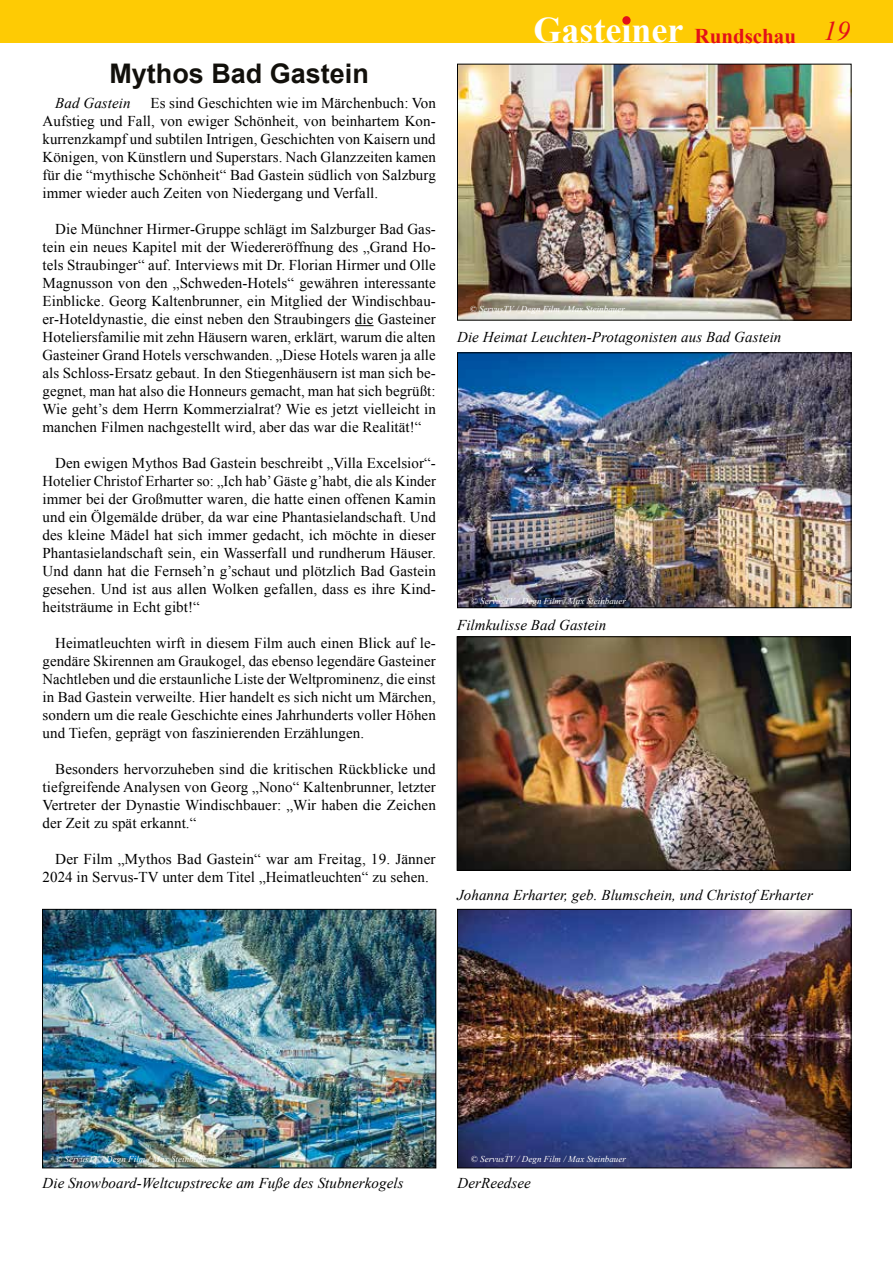
<style>
.page{position:relative;width:893px;height:1263px;background:#fff}
.page>*{position:absolute;margin:0;border:0;box-sizing:border-box;transform-origin:0 0}
.t1{font:700 36px "Times New Roman";color:#fff}
.t2{font:700 27px "Arial";color:#12100b}
.t3{font:15px/18px "Times New Roman";letter-spacing:.005em;color:#000;text-align:justify}
.t4{font:italic 15px "Times New Roman";letter-spacing:.005em;color:#000}
.t5{font:italic 9px "Times New Roman";letter-spacing:.005em;color:#fff}
.s1{font-size:21px;color:#e31019}
.s2{font-weight:400;font-style:italic;font-size:27px;color:#e31019}
</style>
<div class="page">
<div style="left:0;top:0;width:893px;height:43px;background:#fecb04"></div>
<div style="left:622px;top:16px;width:9px;height:9px;background:#e31019;border-radius:50%"></div>
<img style="left:459px;top:66px;width:390px;height:252px">
<img style="left:459px;top:354px;width:390px;height:252px">
<div style="left:457px;top:352px;width:394px;height:256px;border:1px solid #000"></div>
<img style="left:459px;top:911px;width:390px;height:255px">
<div style="left:457px;top:909px;width:394px;height:259px;border:1px solid #000"></div>
<svg style="left:355px;top:325px;width:18px;height:1px"></svg>
<img style="left:44px;top:911px;width:390px;height:255px">
<div style="left:42px;top:909px;width:394px;height:259px;border:1px solid #000"></div>
<img style="left:459px;top:638px;width:390px;height:231px">
<div style="left:457px;top:636px;width:394px;height:235px;border:1px solid #000"></div>
<h2 class="t2" style="left:109px;top:56px;width:261px">Mythos Bad Gastein</h2>
<p class="t4" style="left:55px;top:93px;width:77px">Bad Gastein</p>
<p class="t3" style="left:43px;top:94px;width:395px;text-indent:108px">Es sind Geschichten wie im Märchenbuch: Von Aufstieg und Fall, von ewiger Schönheit, von beinhartem Kon&shy;kurrenzkampf und subtilen Intrigen, Geschichten von Kaisern und Königen, von Künstlern und Superstars. Nach Glanzzeiten kamen für die “mythische Schönheit“ Bad Gastein südlich von Salzburg immer wieder auch Zeiten von Niedergang und Verfall.</p>
<p class="t3" style="left:43px;top:220px;width:395px;text-indent:13px">Die Münchner Hirmer-Gruppe schlägt im Salzburger Bad Gas&shy;tein ein neues Kapitel mit der Wiedereröffnung des „Grand Ho&shy;tels Straubinger“ auf. Interviews mit Dr. Florian Hirmer und Olle Magnusson von den „Schweden-Hotels“ gewähren interessante Einblicke. Georg Kaltenbrunner, ein Mitglied der Windischbau&shy;er-Hoteldynastie, die einst neben den Straubingers die Gasteiner Hoteliersfamilie mit zehn Häusern waren, erklärt, warum die alten Gasteiner Grand Hotels verschwanden. „Diese Hotels waren ja alle als Schloss-Ersatz gebaut. In den Stiegenhäusern ist man sich be&shy;gegnet, man hat also die Honneurs gemacht, man hat sich begrüßt:<br>Wie geht’s dem Herrn Kommerzialrat? Wie es jetzt vielleicht in manchen Filmen nachgestellt wird, aber das war die Realität!“</p>
<p class="t3" style="left:43px;top:454px;width:395px;text-indent:13px">Den ewigen Mythos Bad Gastein beschreibt „Villa Excelsior“- Hotelier Christof Erharter so: „Ich hab’ Gäste g’habt, die als Kinder immer bei der Großmutter waren, die hatte einen offenen Kamin und ein Ölgemälde drüber, da war eine Phantasielandschaft. Und des kleine Mädel hat sich immer gedacht, ich möchte in dieser Phantasielandschaft sein, ein Wasserfall und rundherum Häuser.<br>Und dann hat die Fernseh’n g’schaut und plötzlich Bad Gastein gesehen. Und ist aus allen Wolken gefallen, dass es ihre Kind&shy;heitsträume in Echt gibt!“</p>
<p class="t3" style="left:43px;top:634px;width:395px;text-indent:13px">Heimatleuchten wirft in diesem Film auch einen Blick auf le&shy;gendäre Skirennen am Graukogel, das ebenso legendäre Gasteiner Nachtleben und die erstaunliche Liste der Weltprominenz, die einst in Bad Gastein verweilte. Hier handelt es sich nicht um Märchen, sondern um die reale Geschichte eines Jahrhunderts voller Höhen und Tiefen, geprägt von faszinierenden Erzählungen.</p>
<p class="t3" style="left:43px;top:760px;width:395px;text-indent:13px">Besonders hervorzuheben sind die kritischen Rückblicke und tiefgreifende Analysen von Georg „Nono“ Kaltenbrunner, letzter Vertreter der Dynastie Windischbauer: „Wir haben die Zeichen der Zeit zu spät erkannt.“</p>
<p class="t3" style="left:43px;top:850px;width:395px;text-indent:13px">Der Film „Mythos Bad Gastein“ war am Freitag, 19. Jänner<br>2024 in Servus-TV unter dem Titel „Heimatleuchten“ zu sehen.</p>
<h1 class="t1" style="left:533px;top:6px;width:318px">Gasteiner <span class="s1">Rundschau</span> <span class="s2">19</span></h1>
<p class="t5" style="left:470px;top:303px;width:157px">© ServusTV / Degn Film / Max Steinbauer</p>
<p class="t4" style="left:457px;top:327px;width:326px">Die Heimat Leuchten-Protagonisten aus Bad Gastein</p>
<p class="t5" style="left:471px;top:595px;width:157px">© ServusTV / Degn Film / Max Steinbauer</p>
<p class="t4" style="left:457px;top:615px;width:151px">Filmkulisse Bad Gastein</p>
<p class="t4" style="left:457px;top:885px;width:357px">Johanna Erharter, geb. Blumschein, und Christof Erharter</p>
<p class="t5" style="left:55px;top:1153px;width:157px">© ServusTV / Degn Film / Max Steinbauer</p>
<p class="t4" style="left:43px;top:1173px;width:363px">Die Snowboard-Weltcupstrecke am Fuße des Stubnerkogels</p>
<p class="t5" style="left:471px;top:1153px;width:157px">© ServusTV / Degn Film / Max Steinbauer</p>
<p class="t4" style="left:458px;top:1173px;width:75px">DerReedsee</p>
</div>
